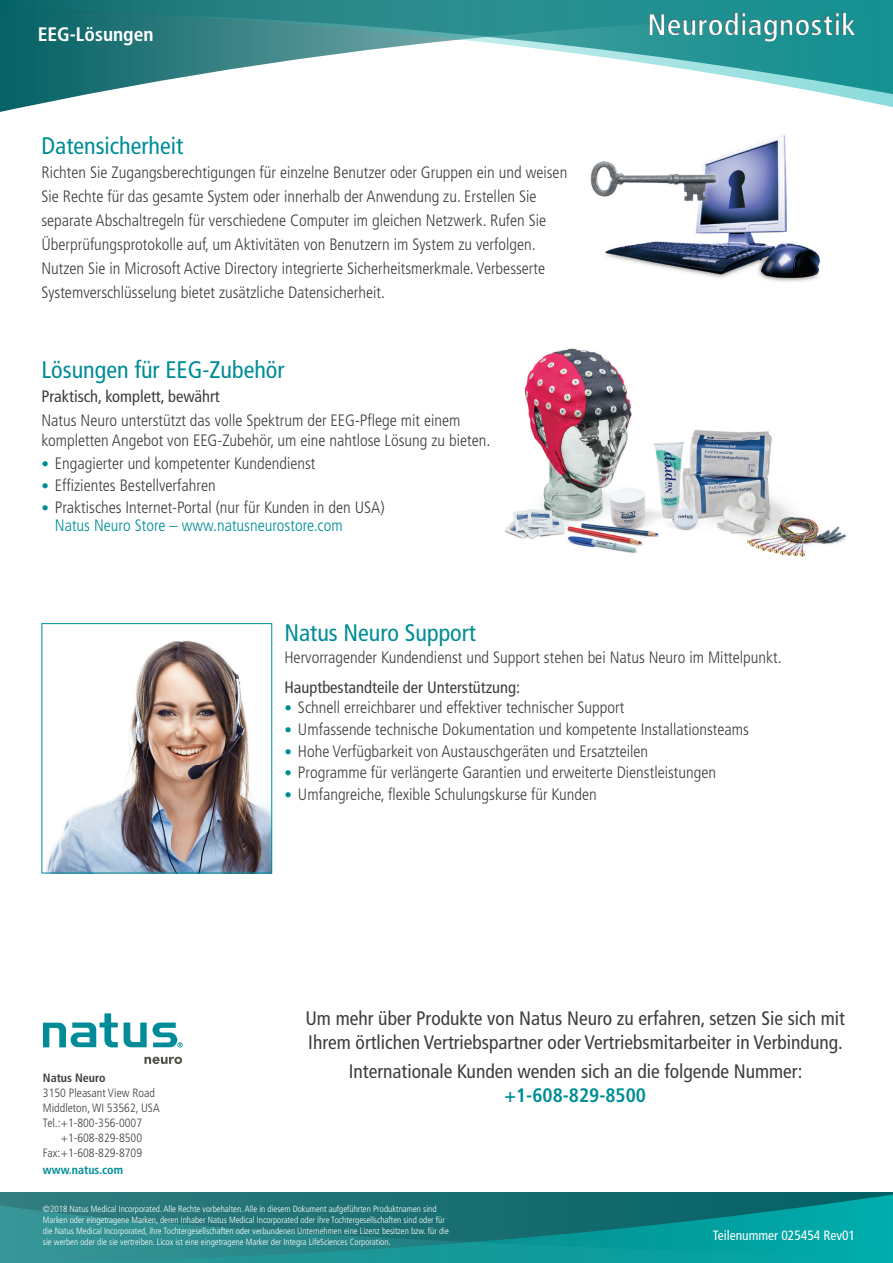
<style>
.page{position:relative;width:893px;height:1263px;background:#fff}
.page>*{position:absolute;margin:0;border:0;box-sizing:border-box;transform-origin:0 0}
.t1{font:700 condensed 30px "Frutiger LT Std";color:#fff}
.Subhead_-_17pt_321{font:condensed 24px "Frutiger LT Std";color:#008d96}
.Service_contact_12_1{font:condensed 19.5px/24px "Frutiger LT Std";color:#3e3e3f}
.t2{font:700 condensed 19.5px "Frutiger LT Std";color:#fff}
.Body_-_12_15_90k{font:300 condensed 16.5px/24px "Frutiger LT Std";color:#3e3e3f}
.Service_Body_10_12_9{font:300 condensed 16.5px/19.5px "Frutiger LT Std";color:#3e3e3f}
.Subhead_-_12_bold_90{font:condensed 16.5px "Frutiger LT Std";color:#3e3e3f}
.t3{font:condensed 13.5px "Frutiger LT Std";color:#fff}
.t4{font:300 condensed 12px/15px "Frutiger LT Std";color:#3e3e3f}
.t5{font:700 condensed 12px "Frutiger LT Std";color:#008d96}
.t6{font:700 condensed 12px "Frutiger LT Std";color:#3e3e3f}
.t7{font:300 condensed 9px/10.8px "Frutiger LT Std";color:#fff}
.s1{font-weight:700;font-size:15px;color:#008d96}
.s2{color:#008d96}
.s3{font-weight:700;color:#008d96}
</style>
<div class="page">
<svg style="left:124px;top:1022px;width:23px;height:25px"></svg>
<svg style="left:43px;top:1013px;width:75px;height:34px"></svg>
<svg style="left:153px;top:1022px;width:30px;height:25px"></svg>
<svg style="left:144px;top:1057px;width:38px;height:7px"></svg>
<svg style="left:0;top:1192px;width:893px;height:9px;background:#197072"></svg>
<svg style="left:0;top:1201px;width:893px;height:62px;background:#19898b"></svg>
<svg style="left:0;top:0;width:893px;height:112px"></svg>
<div style="left:462px;top:7px;width:425px;height:37px;background:#231f20;opacity:.7"></div>
<img style="left:504px;top:348px;width:342px;height:209px">
<img style="left:590px;top:135px;width:230px;height:147px">
<img style="left:46px;top:640px;width:224px;height:231px">
<div style="left:41px;top:623px;width:231px;height:250px;border:1px solid #008d96"></div>
<p class="t2" style="left:38px;top:22px;width:117px">EEG-Lösungen</p>
<p class="Subhead_-_17pt_321" style="left:41px;top:131px;width:143px">Datensicherheit</p>
<p class="Body_-_12_15_90k" style="left:41px;top:160px;width:527px">Richten Sie Zugangsberechtigungen für einzelne Benutzer oder Gruppen ein und weisen Sie Rechte für das gesamte System oder innerhalb der Anwendung zu. Erstellen Sie separate Abschaltregeln für verschiedene Computer im gleichen Netzwerk. Rufen Sie Überprüfungsprotokolle auf, um Aktivitäten von Benutzern im System zu verfolgen.<br>Nutzen Sie in Microsoft Active Directory integrierte Sicherheitsmerkmale. Verbesserte Systemverschlüsselung bietet zusätzliche Datensicherheit.</p>
<p class="Subhead_-_17pt_321" style="left:41px;top:356px;width:245px">Lösungen für EEG-Zubehör</p>
<p class="Subhead_-_12_bold_90" style="left:41px;top:387px;width:180px">Praktisch, komplett, bewährt</p>
<p class="Service_Body_10_12_9" style="left:41px;top:411px;width:450px">Natus Neuro unterstützt das volle Spektrum der EEG-Pflege mit einem kompletten Angebot von EEG-Zubehör, um eine nahtlose Lösung zu bieten.</p>
<p class="Body_-_12_15_90k" style="left:41px;top:452px;width:276px"><span class="s1">•</span> Engagierter und kompetenter Kundendienst</p>
<p class="Body_-_12_15_90k" style="left:41px;top:474px;width:176px"><span class="s1">•</span> Effizientes Bestellverfahren</p>
<p class="Body_-_12_15_90k" style="left:55px;top:498px;width:331px;line-height:18.3px;text-indent:-13px"><span class="s1">•</span> Praktisches Internet-Portal (nur für Kunden in den USA)<br><span class="s2">Natus Neuro Store – www.natusneurostore.com</span></p>
<h1 class="t1" style="left:647px;top:7px;width:210px">Neurodiagnostik</h1>
<p class="t6" style="left:43px;top:1070px;width:64px">Natus Neuro</p>
<p class="t4" style="left:43px;top:1085px;width:118px">3150 Pleasant View Road<br>Middleton, WI 53562, USA<br>Tel.:+1-800-356-0007</p>
<p class="t4" style="left:43px;top:1130px;width:101px;text-align:right">+1-608-829-8500<br>Fax:+1-608-829-8709</p>
<p class="t5" style="left:43px;top:1163px;width:82px">www.natus.com</p>
<p class="Subhead_-_17pt_321" style="left:284px;top:619px;width:193px">Natus Neuro Support</p>
<p class="Service_Body_10_12_9" style="left:284px;top:648px;width:499px">Hervorragender Kundendienst und Support stehen bei Natus Neuro im Mittelpunkt.</p>
<p class="Subhead_-_12_bold_90" style="left:284px;top:678px;width:237px">Hauptbestandteile der Unterstützung:</p>
<p class="Body_-_12_15_90k" style="left:284px;top:695px;width:341px"><span class="s1">•</span> Schnell erreichbarer und effektiver technischer Support</p>
<p class="Body_-_12_15_90k" style="left:284px;top:717px;width:466px"><span class="s1">•</span> Umfassende technische Dokumentation und kompetente Installationsteams</p>
<p class="Body_-_12_15_90k" style="left:284px;top:739px;width:365px"><span class="s1">•</span> Hohe Verfügbarkeit von Austauschgeräten und Ersatzteilen</p>
<p class="Body_-_12_15_90k" style="left:284px;top:761px;width:433px"><span class="s1">•</span> Programme für verlängerte Garantien und erweiterte Dienstleistungen</p>
<p class="Body_-_12_15_90k" style="left:284px;top:783px;width:314px"><span class="s1">•</span> Umfangreiche, flexible Schulungskurse für Kunden</p>
<p class="Service_contact_12_1" style="left:305px;top:1006px;width:541px">Um mehr über Produkte von Natus Neuro zu erfahren, setzen Sie sich mit<br>Ihrem örtlichen Vertriebspartner oder Vertriebsmitarbeiter in Verbindung.</p>
<p class="Service_contact_12_1" style="left:349px;top:1060px;width:455px;text-align:center">Internationale Kunden wenden sich an die folgende Nummer: <span class="s3">+1-608-829-8500</span></p>
<p class="t7" style="left:43px;top:1204px;width:407px">©2018 Natus Medical Incorporated. Alle Rechte vorbehalten. Alle in diesem Dokument aufgeführten Produktnamen sind Marken oder eingetragene Marken, deren Inhaber Natus Medical Incorporated oder ihre Tochtergesellschaften sind oder für die Natus Medical Incorporated, ihre Tochtergesellschaften oder verbundenen Unternehmen eine Lizenz besitzen bzw. für die sie werben oder die sie vertreiben. Licox ist eine eingetragene Marker der Integra LifeSciences Corporation.</p>
<p class="t3" style="left:713px;top:1227px;width:144px">Teilenummer 025454 Rev01</p>
</div>
